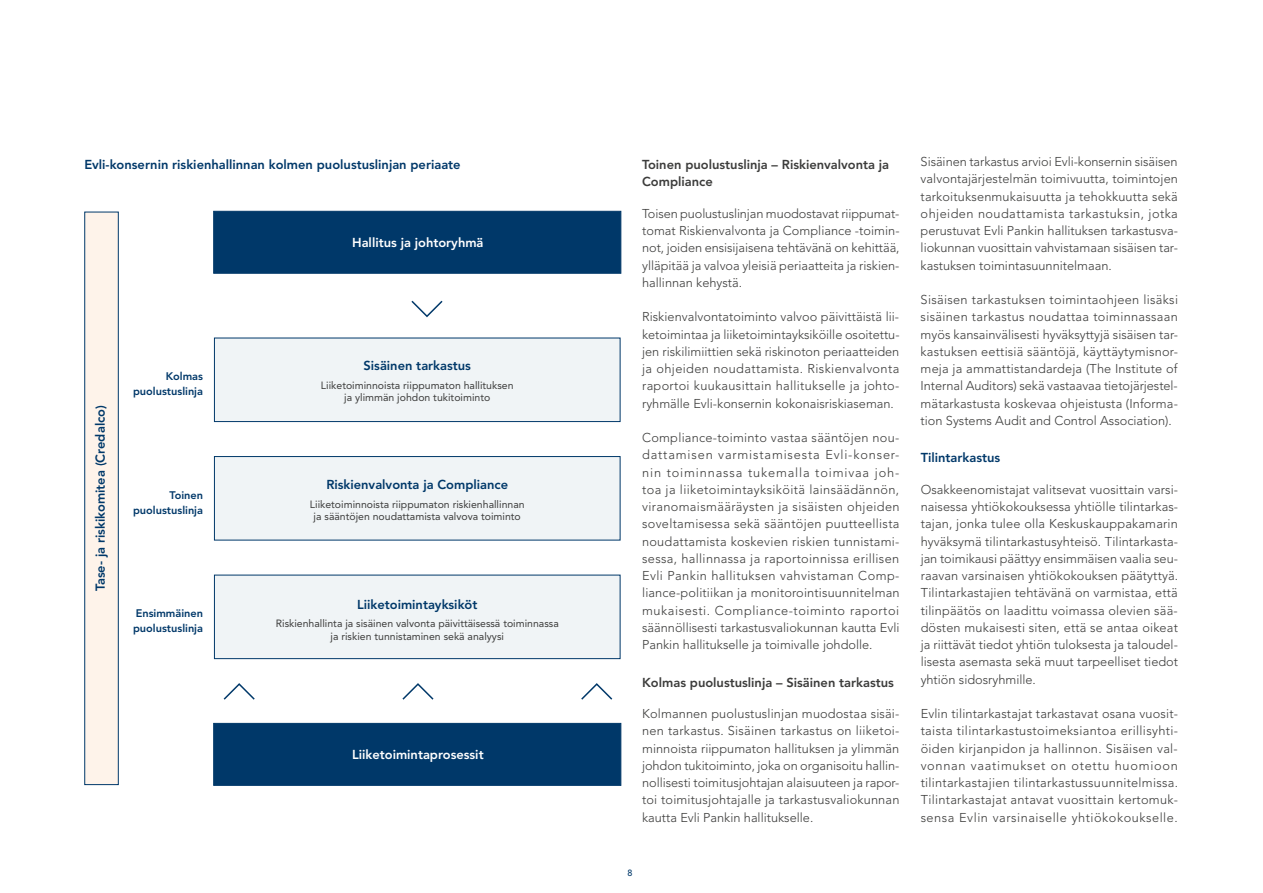
<style>
.page{position:relative;width:1263px;height:893px;background:#fff}
.page>*{position:absolute;margin:0;border:0;box-sizing:border-box;transform-origin:0 0}
.t1{font:800 12.9px "Avenir LT Std";color:#003869}
.t2{font:800 12.9px/17.2px "Avenir LT Std";color:#3c3c3b}
.t3{font:800 12.9px "Avenir LT Std";color:#fff}
.t4{font:300 12.75px/17.2px "Avenir LT Std";color:#3c3c3b;text-align:justify}
.t5{font:800 10.95px/15px "Avenir LT Std";color:#003869;text-align:right}
.t6{font:10.5px/12.3px "Avenir LT Std";color:#3c3c3b;text-align:center}
.t7{font:500 9px "Avenir LT Std";color:#003869}
</style>
<div class="page">
<div style="left:213px;top:211px;width:408px;height:63px;background:#003869;border:1px solid #003869"></div>
<div style="left:84px;top:212px;width:35px;height:573px;background:#fef3ea;border:1px solid #003869"></div>
<div style="left:214px;top:338px;width:406px;height:84px;background:#f0f4f6;border:1px solid #003869"></div>
<div style="left:214px;top:456px;width:406px;height:84px;background:#f0f4f6;border:1px solid #003869"></div>
<div style="left:214px;top:575px;width:406px;height:84px;background:#f0f4f6;border:1px solid #003869"></div>
<svg style="left:411px;top:300px;width:32px;height:18px"></svg>
<svg style="left:223px;top:683px;width:32px;height:17px"></svg>
<svg style="left:402px;top:683px;width:32px;height:17px"></svg>
<svg style="left:581px;top:683px;width:32px;height:17px"></svg>
<div style="left:213px;top:723px;width:408px;height:63px;background:#003869;border:1px solid #003869"></div>
<p class="t1" style="left:84px;top:157px;width:378px">Evli-konsernin riskienhallinnan kolmen puolustuslinjan periaate</p>
<p class="t1" style="left:93px;top:591px;width:188px;rotate:-90deg">Tase- ja riskikomitea (Credalco)</p>
<p class="t5" style="left:133px;top:368px;width:71px">Kolmas puolustuslinja</p>
<p class="t5" style="left:133px;top:488px;width:71px">Toinen puolustuslinja</p>
<p class="t5" style="left:133px;top:605px;width:71px;text-align:left">Ensimmäinen puolustuslinja</p>
<p class="t3" style="left:352px;top:235px;width:133px">Hallitus ja johtoryhmä</p>
<p class="t1" style="left:363px;top:358px;width:109px">Sisäinen tarkastus</p>
<p class="t6" style="left:321px;top:379px;width:194px">Liiketoiminnoista riippumaton hallituksen ja ylimmän johdon tukitoiminto</p>
<p class="t1" style="left:326px;top:477px;width:183px">Riskienvalvonta ja Compliance</p>
<p class="t6" style="left:310px;top:498px;width:216px">Liiketoiminnoista riippumaton riskienhallinnan ja sääntöjen noudattamista valvova toiminto</p>
<p class="t1" style="left:357px;top:596px;width:122px">Liiketoimintayksiköt</p>
<p class="t6" style="left:276px;top:617px;width:284px">Riskienhallinta ja sisäinen valvonta päivittäisessä toiminnassa ja riskien tunnistaminen sekä analyysi</p>
<p class="t3" style="left:352px;top:747px;width:133px">Liiketoimintaprosessit</p>
<p class="t2" style="left:642px;top:156px;width:249px">Toinen puolustuslinja – Riskienvalvonta ja<br>Compliance</p>
<p class="t4" style="left:642px;top:205px;width:259px">Toisen puolustuslinjan muodostavat riippumat&shy;tomat Riskienvalvonta ja Compliance -toimin&shy;not, joiden ensisijaisena tehtävänä on kehittää, ylläpitää ja valvoa yleisiä periaatteita ja riskien&shy;hallinnan kehystä.</p>
<p class="t4" style="left:642px;top:308px;width:259px">Riskienvalvontatoiminto valvoo päivittäistä lii&shy;ketoimintaa ja liiketoimintayksiköille osoitettu&shy;jen riskilimiittien sekä riskinoton periaatteiden ja ohjeiden noudattamista. Riskienvalvonta raportoi kuukausittain hallitukselle ja johto&shy;ryhmälle Evli-konsernin kokonaisriskiaseman.</p>
<p class="t4" style="left:642px;top:429px;width:259px">Compliance-toiminto vastaa sääntöjen nou&shy;dattamisen varmistamisesta Evli-konser&shy;nin toiminnassa tukemalla toimivaa joh&shy;toa ja liiketoimintayksiköitä lainsäädännön, viranomaismääräysten ja sisäisten ohjeiden soveltamisessa sekä sääntöjen puutteellista noudattamista koskevien riskien tunnistami&shy;sessa, hallinnassa ja raportoinnissa erillisen Evli Pankin hallituksen vahvistaman Comp&shy;liance-politiikan ja monitorointisuunnitelman mukaisesti. Compliance-toiminto raportoi säännöllisesti tarkastusvaliokunnan kautta Evli Pankin hallitukselle ja toimivalle johdolle.</p>
<p class="t2" style="left:642px;top:673px;width:253px">Kolmas puolustuslinja – Sisäinen tarkastus</p>
<p class="t4" style="left:642px;top:705px;width:259px">Kolmannen puolustuslinjan muodostaa sisäi&shy;nen tarkastus. Sisäinen tarkastus on liiketoi&shy;minnoista riippumaton hallituksen ja ylimmän johdon tukitoiminto, joka on organisoitu hallin&shy;nollisesti toimitusjohtajan alaisuuteen ja rapor&shy;toi toimitusjohtajalle ja tarkastusvaliokunnan kautta Evli Pankin hallitukselle.</p>
<p class="t7" style="left:627px;top:868px;width:7px">8</p>
<p class="t4" style="left:921px;top:153px;width:259px">Sisäinen tarkastus arvioi Evli-konsernin sisäisen valvontajärjestelmän toimivuutta, toimintojen tarkoituksenmukaisuutta ja tehokkuutta sekä ohjeiden noudattamista tarkastuksin, jotka perustuvat Evli Pankin hallituksen tarkastusva&shy;liokunnan vuosittain vahvistamaan sisäisen tar&shy;kastuksen toimintasuunnitelmaan.</p>
<p class="t4" style="left:921px;top:291px;width:259px">Sisäisen tarkastuksen toimintaohjeen lisäksi sisäinen tarkastus noudattaa toiminnassaan myös kansainvälisesti hyväksyttyjä sisäisen tar&shy;kastuksen eettisiä sääntöjä, käyttäytymisnor&shy;meja ja ammattistandardeja (The Institute of Internal Auditors) sekä vastaavaa tietojärjestel&shy;mätarkastusta koskevaa ohjeistusta (Informa&shy;tion Systems Audit and Control Association).</p>
<p class="t1" style="left:921px;top:450px;width:81px">Tilintarkastus</p>
<p class="t4" style="left:921px;top:481px;width:259px">Osakkeenomistajat valitsevat vuosittain varsi&shy;naisessa yhtiökokouksessa yhtiölle tilintarkas&shy;tajan, jonka tulee olla Keskuskauppakamarin hyväksymä tilintarkastusyhteisö. Tilintarkasta&shy;jan toimikausi päättyy ensimmäisen vaalia seu&shy;raavan varsinaisen yhtiökokouksen päätyttyä.<br>Tilintarkastajien tehtävänä on varmistaa, että tilinpäätös on laadittu voimassa olevien sää&shy;dösten mukaisesti siten, että se antaa oikeat ja riittävät tiedot yhtiön tuloksesta ja taloudel&shy;lisesta asemasta sekä muut tarpeelliset tiedot yhtiön sidosryhmille.</p>
<p class="t4" style="left:921px;top:705px;width:259px">Evlin tilintarkastajat tarkastavat osana vuosit&shy;taista tilintarkastustoimeksiantoa erillisyhti&shy;öiden kirjanpidon ja hallinnon. Sisäisen val&shy;vonnan vaatimukset on otettu huomioon tilintarkastajien tilintarkastussuunnitelmissa.<br>Tilintarkastajat antavat vuosittain kertomuk&shy;sensa Evlin varsinaiselle yhtiökokoukselle.</p>
</div>
